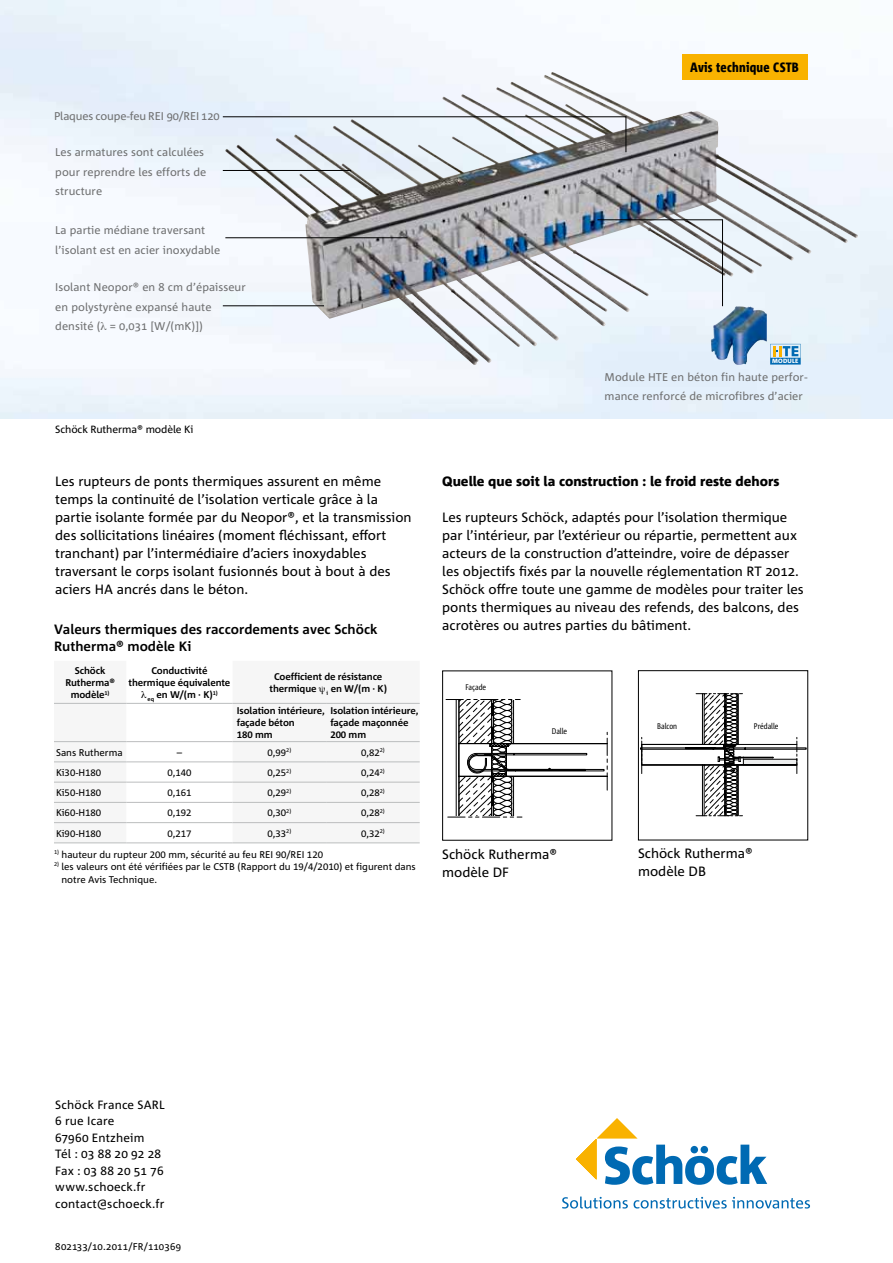
<style>
.page{position:relative;width:893px;height:1263px;background:#fff}
.page>*{position:absolute;margin:0;border:0;box-sizing:border-box;transform-origin:0 0}
.t1{font:13.5px/18px "Corpid E1 s";color:#000}
.t2{font:700 13.5px/16.5px "Corpid E1 s";color:#000}
.t3{font:800 13.5px "Corpid E1 s";color:#000}
.t4{font:800 13.5px "Corpid E1 s Cd";letter-spacing:.02em;color:#000}
.t5{font:12px/16.5px "Corpid E1 s";letter-spacing:.015em;color:#000}
.t6{font:11.25px/19.5px "Corpid E1 s";letter-spacing:.005em;color:#707172}
.t7{font:10.5px "Corpid E1 s";letter-spacing:-.01em;color:#000}
.t8{font:9.75px/13.5px "Corpid E1 s";color:#000}
.t9{font:700 9.75px/12px "Corpid E1 s";letter-spacing:-.01em;color:#000;text-align:center}
.t10{font:8.25px "Corpid E1 s Cd";color:#000}
.t11{font:800 6px "Corpid E1 s";letter-spacing:.025em;color:#fff}
</style>
<div class="page">
<svg style="left:576px;top:1118px;width:191px;height:67px"></svg>
<svg style="left:562px;top:1196px;width:66px;height:12px"></svg>
<svg style="left:634px;top:1197px;width:176px;height:11px"></svg>
<svg style="left:54px;top:702px;width:366px;height:141px;fill:#f6f6f6"></svg>
<hr style="left:54px;top:703px;width:72px;height:1px;background:#bbbdbe">
<hr style="left:126px;top:703px;width:107px;height:1px;background:#bbbdbe">
<hr style="left:233px;top:703px;width:93px;height:1px;background:#bbbdbe">
<hr style="left:326px;top:703px;width:94px;height:1px;background:#bbbdbe">
<hr style="left:54px;top:741px;width:72px;height:1px;background:#bbbdbe">
<hr style="left:126px;top:741px;width:107px;height:1px;background:#bbbdbe">
<hr style="left:233px;top:741px;width:93px;height:1px;background:#bbbdbe">
<hr style="left:326px;top:741px;width:94px;height:1px;background:#bbbdbe">
<hr style="left:54px;top:762px;width:72px;height:1px;background:#bbbdbe">
<hr style="left:126px;top:762px;width:107px;height:1px;background:#bbbdbe">
<hr style="left:233px;top:762px;width:93px;height:1px;background:#bbbdbe">
<hr style="left:326px;top:762px;width:94px;height:1px;background:#bbbdbe">
<hr style="left:54px;top:782px;width:72px;height:1px;background:#bbbdbe">
<hr style="left:126px;top:782px;width:107px;height:1px;background:#bbbdbe">
<hr style="left:233px;top:782px;width:93px;height:1px;background:#bbbdbe">
<hr style="left:326px;top:782px;width:94px;height:1px;background:#bbbdbe">
<hr style="left:54px;top:802px;width:72px;height:1px;background:#bbbdbe">
<hr style="left:126px;top:802px;width:107px;height:1px;background:#bbbdbe">
<hr style="left:233px;top:802px;width:93px;height:1px;background:#bbbdbe">
<hr style="left:326px;top:802px;width:94px;height:1px;background:#bbbdbe">
<hr style="left:54px;top:822px;width:72px;height:1px;background:#bbbdbe">
<hr style="left:126px;top:822px;width:107px;height:1px;background:#bbbdbe">
<hr style="left:233px;top:822px;width:93px;height:1px;background:#bbbdbe">
<hr style="left:326px;top:822px;width:94px;height:1px;background:#bbbdbe">
<hr style="left:54px;top:843px;width:72px;height:1px;background:#bbbdbe">
<hr style="left:126px;top:843px;width:107px;height:1px;background:#bbbdbe">
<hr style="left:233px;top:843px;width:93px;height:1px;background:#bbbdbe">
<hr style="left:326px;top:843px;width:94px;height:1px;background:#bbbdbe">
<svg style="left:442px;top:670px;width:171px;height:171px"></svg>
<svg style="left:640px;top:693px;width:166px;height:124px"></svg>
<div style="left:638px;top:670px;width:170px;height:170px;border:1px solid #000"></div>
<img style="left:0;top:0;width:893px;height:418px">
<img style="left:551px;top:72px;width:98px;height:52px">
<div style="left:682px;top:54px;width:126px;height:26px;background:#f9b200"></div>
<hr style="left:223px;top:116px;width:403px;height:1px;background:#000">
<hr style="left:223px;top:170px;width:128px;height:1px;background:#000">
<hr style="left:225px;top:237px;width:183px;height:1px;background:#000">
<hr style="left:223px;top:305px;width:101px;height:1px;background:#000">
<hr style="left:722px;top:220px;width:1px;height:86px;background:#000">
<svg style="left:770px;top:344px;width:31px;height:21px"></svg>
<div style="left:771px;top:358px;width:28px;height:6px;background:#006ab3"></div>
<img style="left:711px;top:306px;width:56px;height:60px">
<hr style="left:597px;top:219px;width:126px;height:1px;background:#000">
<hr style="left:626px;top:116px;width:1px;height:36px;background:#000">
<svg style="left:101px;top:322px;width:6px;height:8px"></svg>
<p class="t6" style="left:54px;top:106px;width:167px">Plaques coupe-feu REI 90/REI 120</p>
<p class="t6" style="left:55px;top:142px;width:153px">Les armatures sont calculées pour reprendre les efforts de structure</p>
<p class="t6" style="left:55px;top:220px;width:167px">La partie médiane traversant l’isolant est en acier inoxydable</p>
<p class="t6" style="left:55px;top:277px;width:192px">Isolant Neopor® en 8 cm d’épaisseur en polystyrène expansé haute densité ( = 0,031 [W/(mK)])</p>
<p class="t7" style="left:55px;top:422px;width:140px">Schöck Rutherma® modèle Ki</p>
<p class="t4" style="left:690px;top:59px;width:110px">Avis technique CSTB</p>
<p class="t11" style="left:772px;top:357px;width:28px">MODULE</p>
<p class="t6" style="left:605px;top:367px;width:204px">Module HTE en béton fin haute perfor&shy;mance renforcé de microfibres d’acier</p>
<p class="t1" style="left:55px;top:472px;width:358px">Les rupteurs de ponts thermiques assurent en même temps la continuité de l’isolation verticale grâce à la partie isolante formée par du Neopor®, et la transmission des sollicitations linéaires (moment fléchissant, effort tranchant) par l’intermédiaire d’aciers inoxydables traversant le corps isolant fusionnés bout à bout à des aciers HA ancrés dans le béton.</p>
<p class="t3" style="left:442px;top:473px;width:339px">Quelle que soit la construction : le froid reste dehors</p>
<p class="t1" style="left:442px;top:508px;width:363px">Les rupteurs Schöck, adaptés pour l’isolation thermique par l’intérieur, par l’extérieur ou répartie, permettent aux acteurs de la construction d’atteindre, voire de dépasser les objectifs fixés par la nouvelle réglementation RT 2012.<br>Schöck offre toute une gamme de modèles pour traiter les ponts thermiques au niveau des refends, des balcons, des acrotères ou autres parties du bâtiment.</p>
<p class="t2" style="left:54px;top:621px;width:325px">Valeurs thermiques des raccordements avec Schöck<br>Rutherma® modèle Ki</p>
<p class="t9" style="left:65px;top:664px;width:51px">Schöck<br>Rutherma® modèle<sup>1)</sup></p>
<p class="t9" style="left:151px;top:664px;width:58px">Conductivité</p>
<p class="t9" style="left:270px;top:670px;width:119px">Coefficient de résistance thermique <sub>i</sub> en W/(m · K)</p>
<p class="t9" style="left:237px;top:705px;width:90px;text-align:left">Isolation intérieure, façade béton<br>180 mm</p>
<p class="t9" style="left:330px;top:705px;width:90px;text-align:left">Isolation intérieure, façade maçonnée<br>200 mm</p>
<p class="t9" style="left:128px;top:676px;width:103px">thermique équivalente</p>
<p class="t9" style="left:148px;top:688px;width:72px"><sub>eq</sub> en W/(m · K)<sup>1)</sup></p>
<p class="t10" style="left:465px;top:682px;width:22px">Façade</p>
<p class="t10" style="left:657px;top:721px;width:22px">Balcon</p>
<p class="t10" style="left:754px;top:721px;width:26px">Prédalle</p>
<p class="t10" style="left:552px;top:726px;width:17px">Dalle</p>
<p class="t8" style="left:56px;top:745px;width:68px">Sans Rutherma</p>
<p class="t8" style="left:177px;top:745px;width:7px">–</p>
<p class="t8" style="left:267px;top:745px;width:25px">0,99<sup>2)</sup></p>
<p class="t8" style="left:361px;top:745px;width:25px">0,82<sup>2)</sup></p>
<p class="t8" style="left:56px;top:765px;width:47px">Ki30-H180</p>
<p class="t8" style="left:167px;top:765px;width:26px">0,140</p>
<p class="t8" style="left:267px;top:765px;width:25px">0,25<sup>2)</sup></p>
<p class="t8" style="left:361px;top:765px;width:25px">0,24<sup>2)</sup></p>
<p class="t8" style="left:56px;top:786px;width:47px">Ki50-H180</p>
<p class="t8" style="left:167px;top:786px;width:26px">0,161</p>
<p class="t8" style="left:267px;top:786px;width:25px">0,29<sup>2)</sup></p>
<p class="t8" style="left:361px;top:786px;width:25px">0,28<sup>2)</sup></p>
<p class="t8" style="left:56px;top:806px;width:47px">Ki60-H180</p>
<p class="t8" style="left:167px;top:806px;width:26px">0,192</p>
<p class="t8" style="left:267px;top:806px;width:25px">0,30<sup>2)</sup></p>
<p class="t8" style="left:361px;top:806px;width:25px">0,28<sup>2)</sup></p>
<p class="t8" style="left:56px;top:826px;width:47px">Ki90-H180</p>
<p class="t8" style="left:167px;top:826px;width:26px">0,217</p>
<p class="t8" style="left:267px;top:826px;width:25px">0,33<sup>2)</sup></p>
<p class="t8" style="left:361px;top:826px;width:25px">0,32<sup>2)</sup></p>
<p class="t8" style="left:54px;top:847px;width:271px"><sup>1)</sup> hauteur du rupteur 200 mm, sécurité au feu REI 90/REI 120</p>
<p class="t8" style="left:61px;top:859px;width:356px;text-indent:-7px"><sup>2)</sup> les valeurs ont été vérifiées par le CSTB (Rapport du 19/4/2010) et figurent dans notre Avis Technique.</p>
<p class="t1" style="left:442px;top:845px;width:116px">Schöck Rutherma® modèle DF</p>
<p class="t1" style="left:638px;top:844px;width:116px">Schöck Rutherma® modèle DB</p>
<p class="t5" style="left:55px;top:1096px;width:111px">Schöck France SARL<br>6 rue Icare<br>67960 Entzheim<br>Tél : 03 88 20 92 28<br>Fax : 03 88 20 51 76 www.schoeck.fr contact@schoeck.fr</p>
<p class="t8" style="left:55px;top:1240px;width:127px">802133/10.2011/FR/110369</p>
</div>
